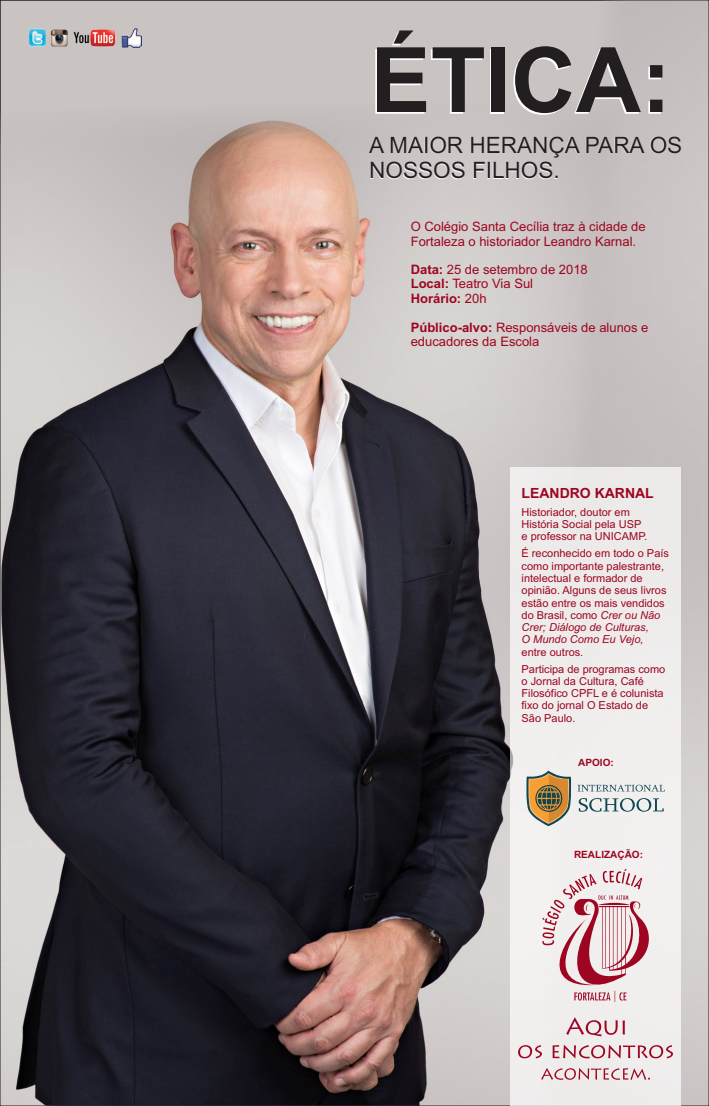
<style>
.page{position:relative;width:709px;height:1106px;background:#fff}
.page>*{position:absolute;margin:0;border:0;box-sizing:border-box;transform-origin:0 0}
.t1{font:700 90.2px "Arial";color:#231f20}
.t2{font:22.6px/25.2px "Arial";color:#231f20}
.t3{font:700 14px "Arial";color:#9e0520}
.t4{font:13px/14.5px "Arial";color:#9e0520}
.t5{font:11px/12.3px "Arial";color:#9e0520}
.t6{font:700 10px "Arial";color:#9e0520}
.s1{font-weight:700}
.s2{font-style:italic}
</style>
<div class="page">
<div style="left:2px;top:2px;width:494px;height:99px;background:#c9c4c2"></div>
<img style="left:2px;top:101px;width:494px;height:1003px">
<img style="left:496px;top:2px;width:211px;height:1102px">
<div style="left:510px;top:468px;width:170px;height:638px;background:#efeded"></div>
<img style="left:29px;top:28px;width:113px;height:20px">
<svg style="left:541px;top:868px;width:113px;height:135px"></svg>
<svg style="left:566px;top:1017px;width:59px;height:19px"></svg>
<svg style="left:518px;top:1044px;width:155px;height:14px;background:#dab1b8"></svg>
<svg style="left:541px;top:1067px;width:109px;height:12px"></svg>
<svg style="left:525px;top:770px;width:139px;height:56px"></svg>
<h1 class="t1" style="left:370px;top:46px;width:302px">ÉTICA:</h1>
<h2 class="t2" style="left:369px;top:134px;width:314px">A MAIOR HERANÇA PARA OS<br>NOSSOS FILHOS.</h2>
<p class="t4" style="left:411px;top:220px;width:236px">O Colégio Santa Cecília traz à cidade de<br>Fortaleza o historiador Leandro Karnal.</p>
<p class="t4" style="left:411px;top:263px;width:179px"><span class="s1">Data:</span> 25 de setembro de 2018<br><span class="s1">Local:</span> Teatro Via Sul<br><span class="s1">Horário:</span> 20h</p>
<p class="t4" style="left:411px;top:321px;width:239px"><span class="s1">Público-alvo:</span> Responsáveis de alunos e educadores da Escola</p>
<p class="t3" style="left:521px;top:488px;width:134px">LEANDRO KARNAL</p>
<p class="t5" style="left:521px;top:507px;width:127px">Historiador, doutor em<br>História Social pela USP e professor na UNICAMP.</p>
<p class="t5" style="left:521px;top:548px;width:149px">É reconhecido em todo o País como importante palestrante, intelectual e formador de opinião. Alguns de seus livros estão entre os mais vendidos do Brasil, como <span class="s2">Crer ou Não<br>Crer; Diálogo de Culturas,<br>O Mundo Como Eu Vejo,</span></p>
<p class="t5" style="left:521px;top:644px;width:145px;line-height:16.9px">entre outros.<br>Participa de programas como</p>
<p class="t5" style="left:521px;top:676px;width:144px">o Jornal da Cultura, Café<br>Filosófico CPFL e é colunista fixo do jornal O Estado de<br>São Paulo.</p>
<p class="t6" style="left:578px;top:758px;width:37px">APOIO:</p>
<p class="t6" style="left:574px;top:851px;width:70px">REALIZAÇÃO:</p>
</div>
